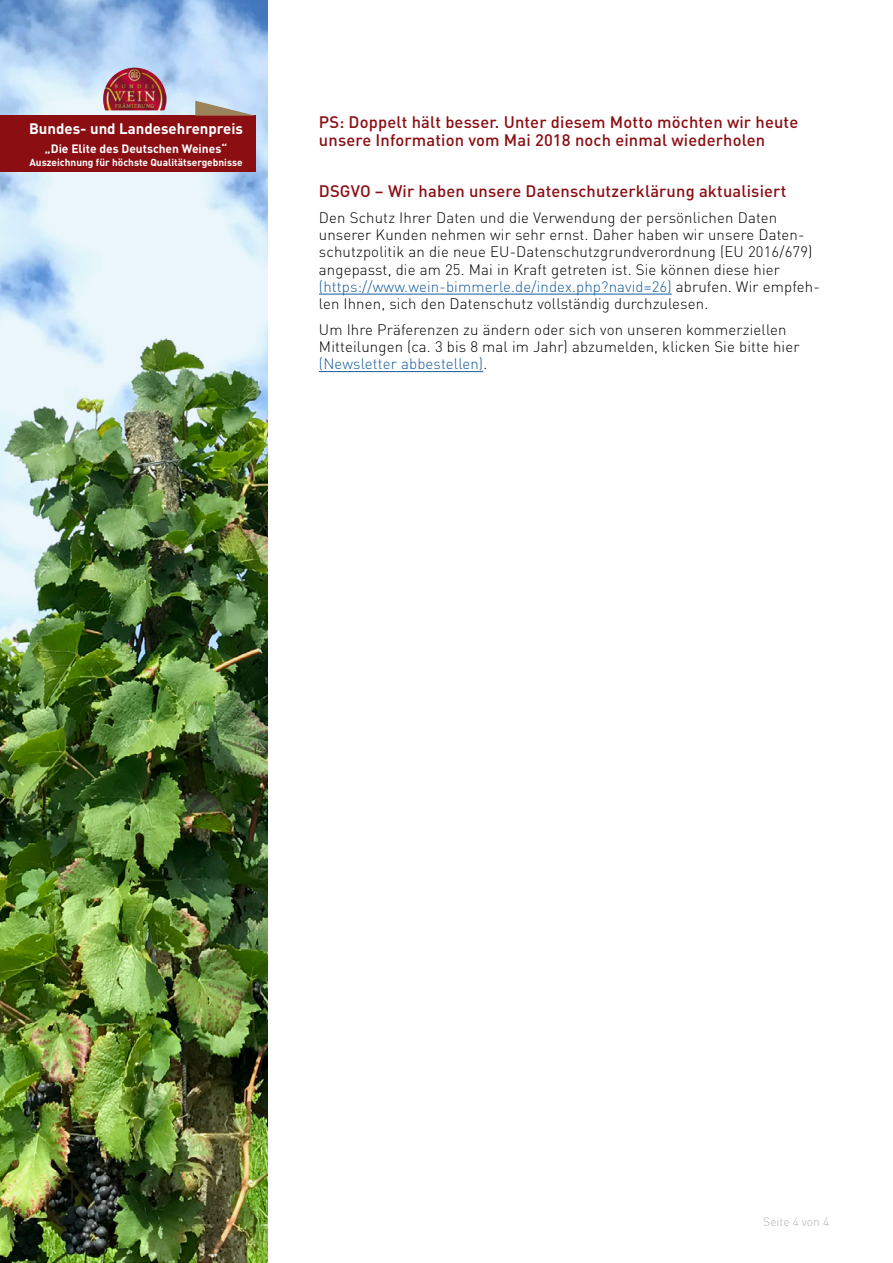
<style>
.page{position:relative;width:893px;height:1263px;background:#fff}
.page>*{position:absolute;margin:0;border:0;box-sizing:border-box;transform-origin:0 0}
.t1{font:500 16.5px/17.2px "DIN";letter-spacing:.01em;color:#8b0e13}
.t2{font:300 15px/17.2px "DIN";letter-spacing:.01em;color:#000}
.t3{font:700 15px "DIN";color:#fff}
.t4{font:700 12px "DIN";color:#fff}
.t5{font:300 12px "DIN";color:#b1b3b4}
.t6{font:700 10.2px "DIN";color:#fff}
.s1{color:#165b9a}
</style>
<div class="page">
<img style="left:0;top:0;width:268px;height:1263px">
<hr style="left:319px;top:294px;width:353px;height:1px;background:#165b9a">
<hr style="left:319px;top:371px;width:164px;height:1px;background:#165b9a">
<div style="left:0;top:116px;width:255px;height:56px;background:#8b0e13"></div>
<svg style="left:195px;top:101px;width:60px;height:15px"></svg>
<img style="left:119px;top:67px;width:16px;height:5px">
<p class="t3" style="left:29px;top:119px;width:216px">Bundes- und Landesehrenpreis</p>
<p class="t4" style="left:45px;top:140px;width:184px">„Die Elite des Deutschen Weines“</p>
<p class="t6" style="left:29px;top:156px;width:215px">Auszeichnung für höchste Qualitätsergebnisse</p>
<p class="t1" style="left:319px;top:113px;width:481px">PS: Doppelt hält besser. Unter diesem Motto möchten wir heute unsere Information vom Mai 2018 noch einmal wiederholen</p>
<p class="t1" style="left:319px;top:182px;width:469px">DSGVO – Wir haben unsere Datenschutzerklärung aktualisiert</p>
<p class="t2" style="left:319px;top:209px;width:502px">Den Schutz Ihrer Daten und die Verwendung der persönlichen Daten unserer Kunden nehmen wir sehr ernst. Daher haben wir unsere Daten&shy;schutzpolitik an die neue EU-Datenschutzgrundverordnung (EU 2016/679) angepasst, die am 25. Mai in Kraft getreten ist. Sie können diese hier <span class="s1">(https://www.wein-bimmerle.de/index.php?navid=26)</span> abrufen. Wir empfeh&shy;len Ihnen, sich den Datenschutz vollständig durchzulesen.</p>
<p class="t2" style="left:319px;top:321px;width:482px">Um Ihre Präferenzen zu ändern oder sich von unseren kommerziellen<br>Mitteilungen (ca. 3 bis 8 mal im Jahr) abzumelden, klicken Sie bitte hier <span class="s1">(Newsletter abbestellen)</span>.</p>
<p class="t5" style="left:763px;top:1214px;width:67px">Seite 4 von 4</p>
</div>
